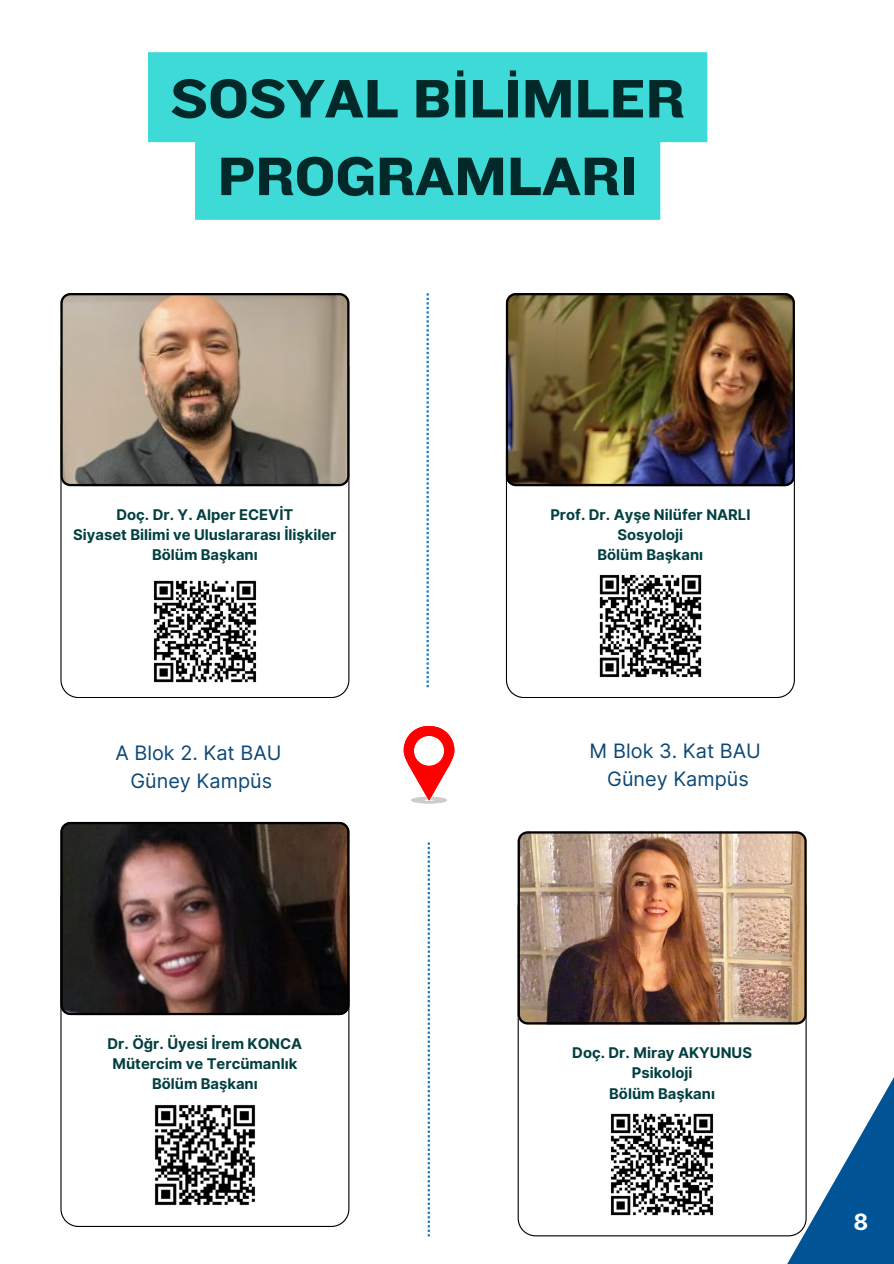
<style>
.page{position:relative;width:894px;height:1264px;background:#fff}
.page>*{position:absolute;margin:0;border:0;box-sizing:border-box;transform-origin:0 0}
.t1{font:56.1px/77.7px "Knockout 52";color:#012929;text-align:center}
.t2{font:700 22.5px "Inter";color:#fff}
.t3{font:19.8px/27.8px "Inter";color:#0b4876;text-align:center}
.t4{font:700 14.7px "Inter";color:#023f40}
</style>
<div class="page">
<svg style="left:60px;top:486px;width:289px;height:211px"></svg>
<img style="left:60px;top:293px;width:289px;height:193px">
<svg style="left:505px;top:486px;width:289px;height:211px"></svg>
<img style="left:505px;top:293px;width:289px;height:193px">
<img style="left:144px;top:570px;width:122px;height:123px">
<img style="left:589px;top:565px;width:122px;height:122px">
<svg style="left:403px;top:726px;width:51px;height:77px"></svg>
<svg style="left:517px;top:1024px;width:145px;height:211px"></svg>
<img style="left:517px;top:831px;width:289px;height:193px">
<img style="left:600px;top:1103px;width:62px;height:122px">
<svg style="left:60px;top:1015px;width:289px;height:211px"></svg>
<svg style="left:60px;top:822px;width:289px;height:193px;background:#3c2c29"></svg>
<img style="left:144px;top:1093px;width:122px;height:123px">
<svg style="left:426px;top:293px;width:2px;height:394px"></svg>
<svg style="left:427px;top:842px;width:3px;height:394px"></svg>
<svg style="left:662px;top:867px;width:231px;height:396px"></svg>
<svg style="left:148px;top:52px;width:559px;height:168px;background:#4ddcdb"></svg>
<p class="t1" style="left:170px;top:58px;width:515px">SOSYAL BİLİMLER<br>PROGRAMLARI</p>
<p class="t4" style="left:116px;top:505px;width:178px">Doç. Dr. Y. Alper ECEVİT</p>
<p class="t4" style="left:73px;top:526px;width:265px">Siyaset Bilimi ve Uluslararası İlişkiler</p>
<p class="t4" style="left:152px;top:546px;width:107px">Bölüm Başkanı</p>
<p class="t3" style="left:115px;top:738px;width:167px">A Blok 2. Kat BAU<br>Güney Kampüs</p>
<p class="t4" style="left:107px;top:1034px;width:196px">Dr. Öğr. Üyesi İrem KONCA</p>
<h2 class="t4" style="left:112px;top:1054px;width:186px">Mütercim ve Tercümanlık</h2>
<p class="t4" style="left:152px;top:1075px;width:107px">Bölüm Başkanı</p>
<p class="t4" style="left:550px;top:505px;width:201px">Prof. Dr. Ayşe Nilüfer NARLI</p>
<p class="t4" style="left:617px;top:526px;width:67px">Sosyoloji</p>
<p class="t4" style="left:597px;top:546px;width:107px">Bölüm Başkanı</p>
<p class="t3" style="left:589px;top:736px;width:173px">M Blok 3. Kat BAU<br>Güney Kampüs</p>
<p class="t4" style="left:572px;top:1044px;width:181px">Doç. Dr. Miray AKYUNUS</p>
<h2 class="t4" style="left:631px;top:1064px;width:62px">Psikoloji</h2>
<p class="t4" style="left:609px;top:1084px;width:107px">Bölüm Başkanı</p>
<p class="t2" style="left:853px;top:1208px;width:16px">8</p>
</div>
